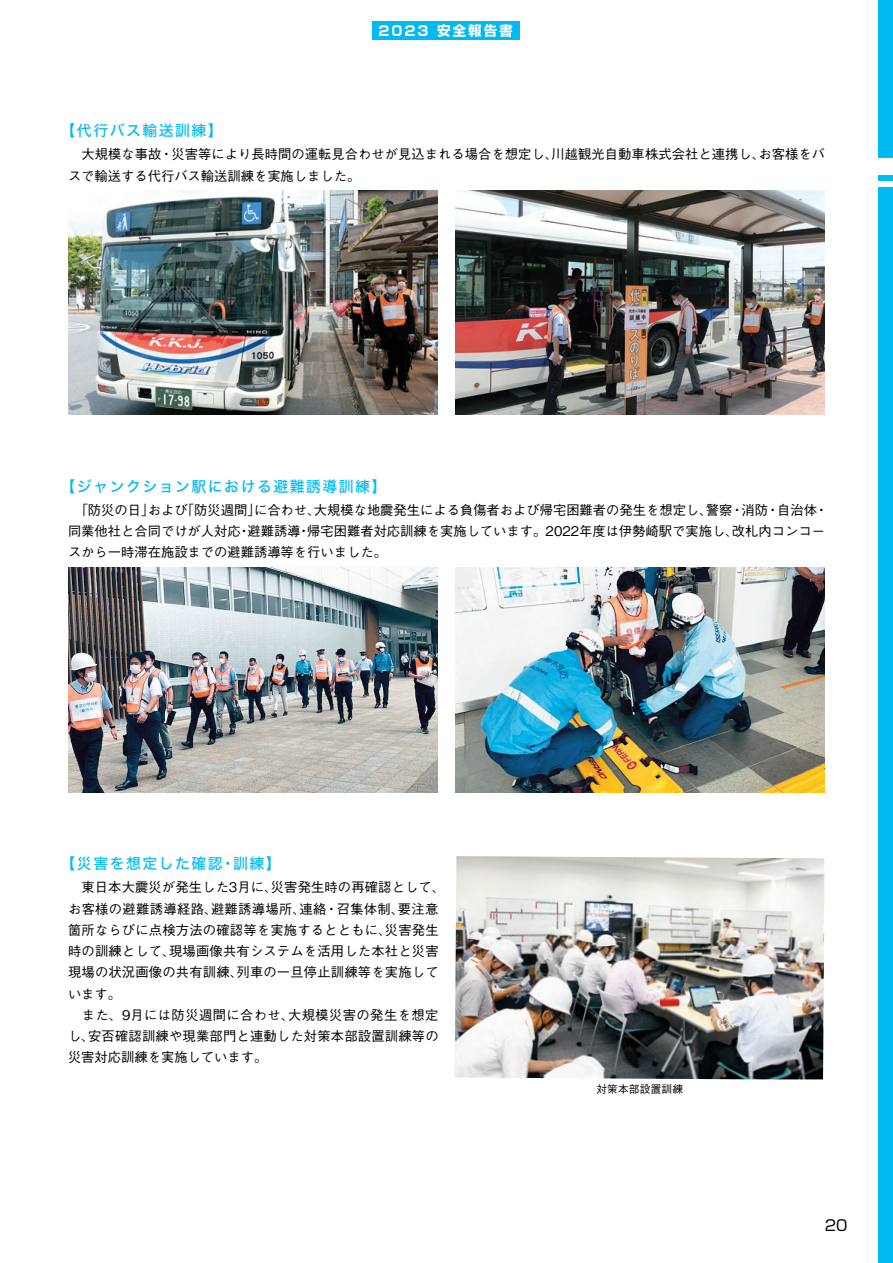
<style>
.page{position:relative;width:893px;height:1263px;background:#fff}
.page>*{position:absolute;margin:0;border:0;box-sizing:border-box;transform-origin:0 0}
.t1{font:14.85px "Hiragino Sans W5";letter-spacing:.1em;color:#00baf1}
.t2{font:14.85px "Shin Go Pr 6 N";color:#000}
.t3{font:500 13.35px/21.3px "Gothic BBB Pr 6 N";letter-spacing:.005em;color:#000}
.t4{font:500 10.65px "Gothic BBB Pr 6 N";letter-spacing:.02em;color:#000}
</style>
<div class="page">
<div style="left:878px;top:0;width:15px;height:1263px;background:#00baf1"></div>
<div style="left:878px;top:159px;width:15px;height:16px;background:#fff"></div>
<div style="left:878px;top:181px;width:15px;height:6px;background:#fff"></div>
<div style="left:373px;top:21px;width:147px;height:19px;background:#00baf1"></div>
<svg style="left:379px;top:25px;width:49px;height:11px"></svg>
<svg style="left:437px;top:24px;width:75px;height:13px"></svg>
<img style="left:68px;top:191px;width:370px;height:224px">
<img style="left:455px;top:191px;width:369px;height:224px">
<img style="left:68px;top:567px;width:370px;height:225px">
<img style="left:455px;top:567px;width:369px;height:225px">
<img style="left:455px;top:856px;width:369px;height:223px">
<p class="t1" style="left:61px;top:117px;width:164px">【代行バス輸送訓練】</p>
<p class="t3" style="left:68px;top:143px;width:758px">　大規模な事故・災害等により長時間の運転見合わせが見込まれる場合を想定し、川越観光自動車株式会社と連携し、お客様をバスで輸送する代行バス輸送訓練を実施しました。</p>
<p class="t1" style="left:61px;top:473px;width:327px">【ジャンクション駅における避難誘導訓練】</p>
<p class="t3" style="left:68px;top:498px;width:762px">　「防災の日」および「防災週間」に合わせ、大規模な地震発生による負傷者および帰宅困難者の発生を想定し、警察・消防・自治体・同業他社と合同でけが人対応・避難誘導・帰宅困難者対応訓練を実施しています。2022年度は伊勢崎駅で実施し、改札内コンコースから一時滞在施設までの避難誘導等を行いました。</p>
<p class="t1" style="left:61px;top:850px;width:222px">【災害を想定した確認・訓練】</p>
<p class="t3" style="left:68px;top:876px;width:379px">　東日本大震災が発生した3月に、災害発生時の再確認として、お客様の避難誘導経路、避難誘導場所、連絡・召集体制、要注意箇所ならびに点検方法の確認等を実施するとともに、災害発生時の訓練として、現場画像共有システムを活用した本社と災害現場の状況画像の共有訓練、列車の一旦停止訓練等を実施しています。<br>　また、9月には防災週間に合わせ、大規模災害の発生を想定し、安否確認訓練や現業部門と連動した対策本部設置訓練等の災害対応訓練を実施しています。</p>
<p class="t4" style="left:596px;top:1081px;width:88px">対策本部設置訓練</p>
<p class="t2" style="left:825px;top:1213px;width:24px">20</p>
</div>
